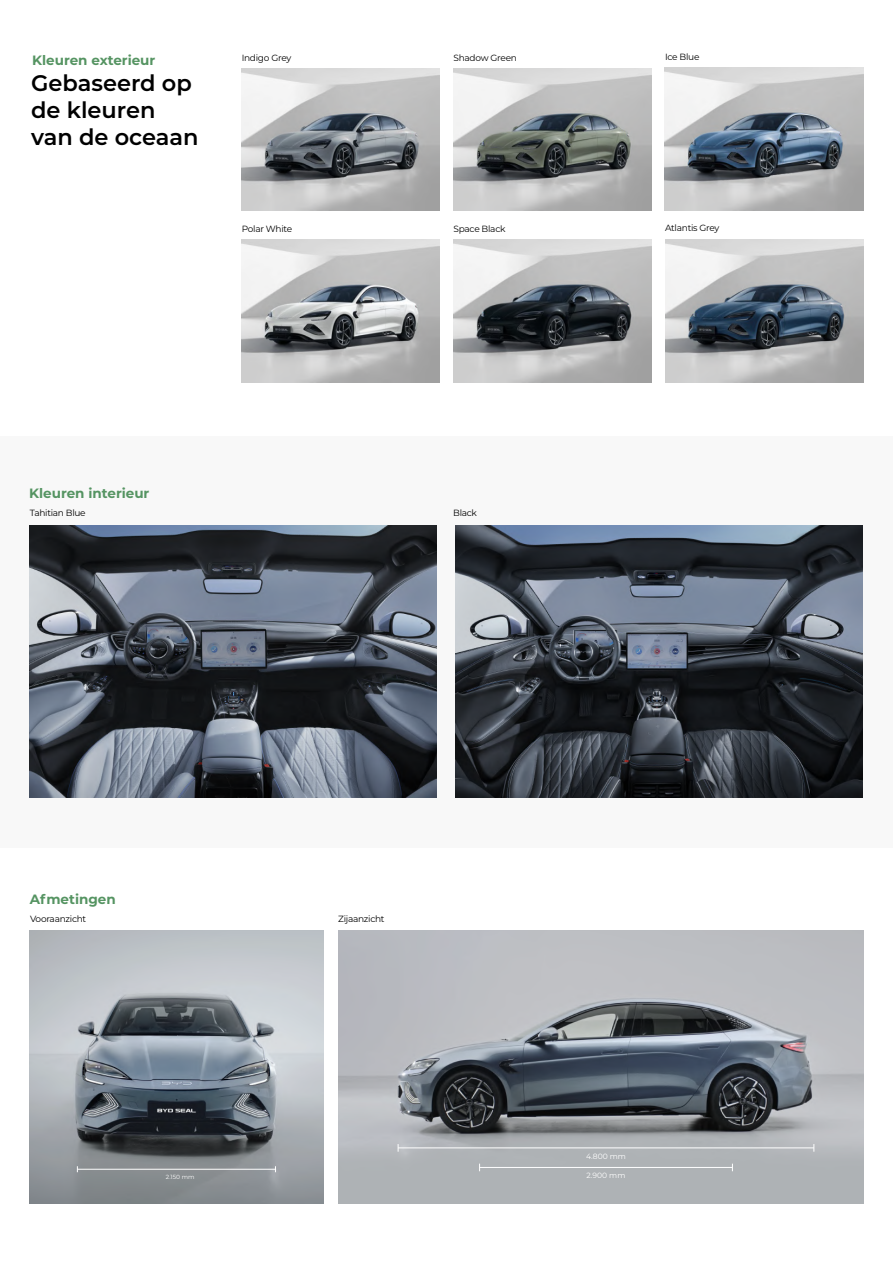
<style>
.page{position:relative;width:893px;height:1263px;background:#fff}
.page>*{position:absolute;margin:0;border:0;box-sizing:border-box;transform-origin:0 0}
.t1{font:600 22.5px/27px "Montserrat";color:#000}
.t2{font:700 13.5px "Montserrat";color:#559462}
.t3{font:9px "Montserrat";letter-spacing:-.03em;color:#000}
.t4{font:7.65px "Montserrat";color:#fff}
.t5{font:6px "Montserrat";color:#fff}
</style>
<div class="page">
<div style="left:0;top:436px;width:893px;height:411px;background:#f8f8f8"></div>
<img style="left:242px;top:68px;width:198px;height:143px">
<img style="left:665px;top:68px;width:198px;height:142px">
<img style="left:453px;top:68px;width:198px;height:143px">
<img style="left:665px;top:240px;width:198px;height:142px">
<img style="left:453px;top:240px;width:198px;height:142px">
<img style="left:242px;top:240px;width:198px;height:142px">
<img style="left:30px;top:931px;width:293px;height:272px">
<hr style="left:77px;top:1169px;width:198px;height:1px;background:#fff">
<img style="left:338px;top:931px;width:525px;height:272px">
<hr style="left:398px;top:1147px;width:416px;height:1px;background:#fff">
<hr style="left:480px;top:1167px;width:252px;height:1px;background:#fff">
<img style="left:456px;top:525px;width:407px;height:272px">
<img style="left:30px;top:525px;width:407px;height:272px">
<h2 class="t2" style="left:32px;top:51px;width:125px">Kleuren exterieur</h2>
<h1 class="t1" style="left:31px;top:69px;width:169px">Gebaseerd op de kleuren van de oceaan</h1>
<p class="t3" style="left:242px;top:51px;width:51px">Indigo Grey</p>
<p class="t3" style="left:453px;top:51px;width:65px">Shadow Green</p>
<p class="t3" style="left:242px;top:222px;width:52px">Polar White</p>
<p class="t3" style="left:453px;top:222px;width:54px">Space Black</p>
<h2 class="t2" style="left:29px;top:483px;width:122px">Kleuren interieur</h2>
<p class="t3" style="left:30px;top:507px;width:58px">Tahitian Blue</p>
<p class="t3" style="left:453px;top:507px;width:25px">Black</p>
<p class="t3" style="left:665px;top:51px;width:36px">Ice Blue</p>
<p class="t3" style="left:665px;top:222px;width:56px">Atlantis Grey</p>
<h2 class="t2" style="left:30px;top:889px;width:88px">Afmetingen</h2>
<p class="t3" style="left:30px;top:912px;width:58px">Vooraanzicht</p>
<p class="t3" style="left:338px;top:912px;width:48px">Zijaanzicht</p>
<p class="t5" style="left:166px;top:1173px;width:30px">2.150 mm</p>
<p class="t4" style="left:586px;top:1151px;width:41px">4.800 mm</p>
<p class="t4" style="left:587px;top:1170px;width:40px">2.900 mm</p>
</div>
